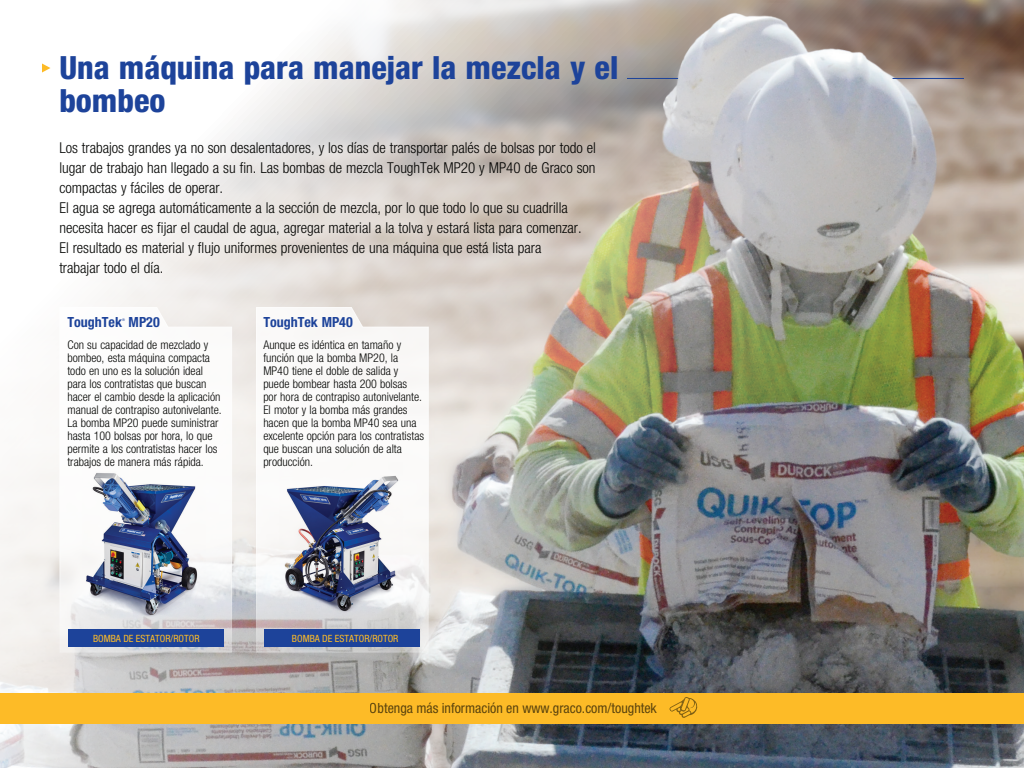
<style>
.page{position:relative;width:1024px;height:768px;background:#fff}
.page>*{position:absolute;margin:0;border:0;box-sizing:border-box;transform-origin:0 0}
.t1{font:800 condensed 32px/33px "Helvetica Neue LT Std";color:#1d439a}
.t2{font:300 condensed 15px/20px "Helvetica Neue LT Std";color:#040503}
.t3{font:condensed 14px "Helvetica Neue LT Std";color:#040503}
.t4{font:700 condensed 14px "Helvetica Neue LT Std";color:#1d439a}
.t5{font:300 condensed 12px/13px "Helvetica Neue LT Std";color:#040503}
.t6{font:condensed 10px "Helvetica Neue LT Std";color:#fdbb27}
.t7{font:condensed 3.6px "Helvetica Neue LT Std";color:#1d439a}
</style>
<div class="page">
<img style="left:0;top:0;width:1024px;height:768px">
<svg style="left:42px;top:63px;width:8px;height:10px"></svg>
<div style="left:0;top:693px;width:1024px;height:31px;background:#fdbb27"></div>
<svg style="left:59px;top:307px;width:174px;height:346px"></svg>
<svg style="left:255px;top:307px;width:174px;height:346px"></svg>
<div style="left:68px;top:629px;width:156px;height:18px;background:#1d439a"></div>
<div style="left:265px;top:629px;width:155px;height:18px;background:#1d439a"></div>
<img style="left:82px;top:464px;width:124px;height:157px">
<img style="left:86px;top:474px;width:92px;height:141px">
<img style="left:279px;top:463px;width:124px;height:156px">
<img style="left:285px;top:477px;width:110px;height:134px">
<svg style="left:669px;top:697px;width:29px;height:21px"></svg>
<hr style="left:627px;top:78px;width:51px;height:1px;background:#1d439a">
<hr style="left:893px;top:78px;width:71px;height:1px;background:#1d439a">
<h1 class="t1" style="left:59px;top:50px;width:560px">Una máquina para manejar la mezcla y el bombeo</h1>
<p class="t2" style="left:59px;top:137px;width:538px">Los trabajos grandes ya no son desalentadores, y los días de transportar palés de bolsas por todo el lugar de trabajo han llegado a su fin. Las bombas de mezcla ToughTek MP20 y MP40 de Graco son compactas y fáciles de operar.<br>El agua se agrega automáticamente a la sección de mezcla, por lo que todo lo que su cuadrilla necesita hacer es fijar el caudal de agua, agregar material a la tolva y estará lista para comenzar.<br>El resultado es material y flujo uniformes provenientes de una máquina que está lista para<br>trabajar todo el día.</p>
<p class="t4" style="left:67px;top:313px;width:56px">ToughTek</p>
<p class="t7" style="left:122px;top:317px;width:4px">®</p>
<p class="t4" style="left:129px;top:313px;width:33px">MP20</p>
<p class="t5" style="left:67px;top:338px;width:156px">Con su capacidad de mezclado y bombeo, esta máquina compacta todo en uno es la solución ideal para los contratistas que buscan hacer el cambio desde la aplicación manual de contrapiso autonivelante.<br>La bomba MP20 puede suministrar hasta 100 bolsas por hora, lo que permite a los contratistas hacer los trabajos de manera más rápida.</p>
<p class="t4" style="left:263px;top:313px;width:91px">ToughTek MP40</p>
<p class="t5" style="left:263px;top:338px;width:162px">Aunque es idéntica en tamaño y función que la bomba MP20, la<br>MP40 tiene el doble de salida y puede bombear hasta 200 bolsas<br>por hora de contrapiso autonivelante.<br>El motor y la bomba más grandes hacen que la bomba MP40 sea una excelente opción para los contratistas que buscan una solución de alta producción.</p>
<p class="t6" style="left:93px;top:632px;width:108px">BOMBA DE ESTATOR/ROTOR</p>
<p class="t6" style="left:292px;top:632px;width:108px">BOMBA DE ESTATOR/ROTOR</p>
<p class="t3" style="left:370px;top:700px;width:289px">Obtenga más información en www.graco.com/toughtek</p>
</div>
